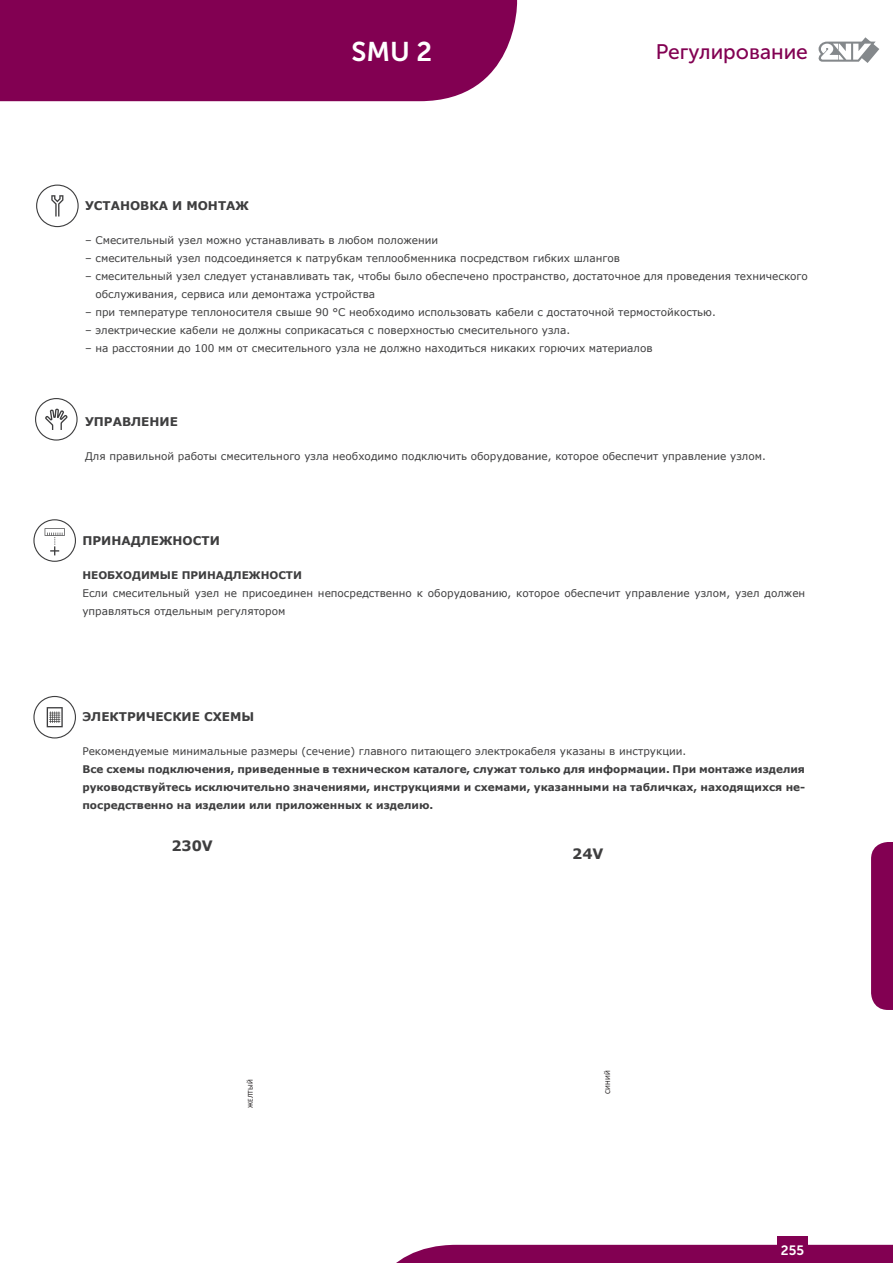
<style>
.page{position:relative;width:893px;height:1263px;background:#fff}
.page>*{position:absolute;margin:0;border:0;box-sizing:border-box;transform-origin:0 0}
.t1{font:27px "Museo Sans 700";color:#fff}
.t2{font:21px "Museo Sans Cyrl 500";color:#820052}
.t3{font:700 14.4px "Verdana";color:#3e3e3f}
.t4{font:13.5px "Museo Sans 700";color:#fff}
.Titulek_TM{font:700 12px "Verdana";color:#3e3e3f}
.t5{font:10.5px/18px "Verdana";color:#3e3e3f}
.t6{font:700 10.5px/18px "Verdana";color:#3e3e3f;text-align:justify}
.t7{font:7.5px "Calibri";color:#231f20}
</style>
<div class="page">
<div style="left:0;top:0;width:517px;height:101px;background:#820052"></div>
<div style="left:396px;top:1245px;width:497px;height:18px;background:#820052"></div>
<div style="left:777px;top:1236px;width:31px;height:27px;background:#820052"></div>
<svg style="left:871px;top:842px;width:22px;height:168px;background:#860857"></svg>
<svg style="left:818px;top:37px;width:61px;height:26px"></svg>
<svg style="left:36px;top:185px;width:43px;height:42px"></svg>
<svg style="left:33px;top:519px;width:43px;height:43px"></svg>
<svg style="left:33px;top:696px;width:43px;height:42px"></svg>
<svg style="left:35px;top:398px;width:43px;height:43px"></svg>
<h1 class="t1" style="left:351px;top:37px;width:82px">SMU 2</h1>
<h2 class="t2" style="left:656px;top:40px;width:154px">Регулирование</h2>
<p class="Titulek_TM" style="left:85px;top:197px;width:165px">УСТАНОВКА И МОНТАЖ</p>
<p class="t5" style="left:85px;top:231px;width:355px">– Смесительный узел можно устанавливать в любом положении</p>
<p class="t5" style="left:85px;top:249px;width:536px">– смесительный узел подсоединяется к патрубкам теплообменника посредством гибких шлангов</p>
<p class="t5" style="left:95px;top:267px;width:714px;text-indent:-10px">– смесительный узел следует устанавливать так, чтобы было обеспечено пространство, достаточное для проведения технического обслуживания, сервиса или демонтажа устройства</p>
<p class="t5" style="left:85px;top:303px;width:632px">– при температуре теплоносителя свыше 90 °C необходимо использовать кабели с достаточной термостойкостью.</p>
<p class="t5" style="left:85px;top:321px;width:487px">– электрические кабели не должны соприкасаться с поверхностью смесительного узла.</p>
<p class="t5" style="left:85px;top:339px;width:569px">– на расстоянии до 100 мм от смесительного узла не должно находиться никаких горючих материалов</p>
<p class="Titulek_TM" style="left:85px;top:413px;width:94px">УПРАВЛЕНИЕ</p>
<p class="t5" style="left:85px;top:447px;width:682px">Для правильной работы смесительного узла необходимо подключить оборудование, которое обеспечит управление узлом.</p>
<p class="Titulek_TM" style="left:82px;top:532px;width:139px">ПРИНАДЛЕЖНОСТИ</p>
<p class="t6" style="left:82px;top:566px;width:221px">НЕОБХОДИМЫЕ ПРИНАДЛЕЖНОСТИ</p>
<p class="t5" style="left:82px;top:584px;width:724px">Если смесительный узел не присоединен непосредственно к оборудованию, которое обеспечит управление узлом, узел должен управляться отдельным регулятором</p>
<p class="Titulek_TM" style="left:82px;top:709px;width:173px">ЭЛЕКТРИЧЕСКИЕ СХЕМЫ</p>
<p class="t5" style="left:82px;top:742px;width:605px">Рекомендуемые минимальные размеры (сечение) главного питающего электрокабеля указаны в инструкции.</p>
<p class="t6" style="left:82px;top:760px;width:724px">Все схемы подключения, приведенные в техническом каталоге, служат только для информации. При монтаже изделия руководствуйтесь исключительно значениями, инструкциями и схемами, указанными на табличках, находящихся не&shy;посредственно на изделии или приложенных к изделию.</p>
<p class="t3" style="left:171px;top:836px;width:43px">230V</p>
<p class="t3" style="left:572px;top:843px;width:33px">24V</p>
<p class="t7" style="left:245px;top:1108px;width:30px;rotate:-90deg">ЖЕЛТЫЙ</p>
<p class="t7" style="left:603px;top:1094px;width:25px;rotate:-90deg">СИНИЙ</p>
<p class="t4" style="left:781px;top:1242px;width:25px">255</p>
</div>
